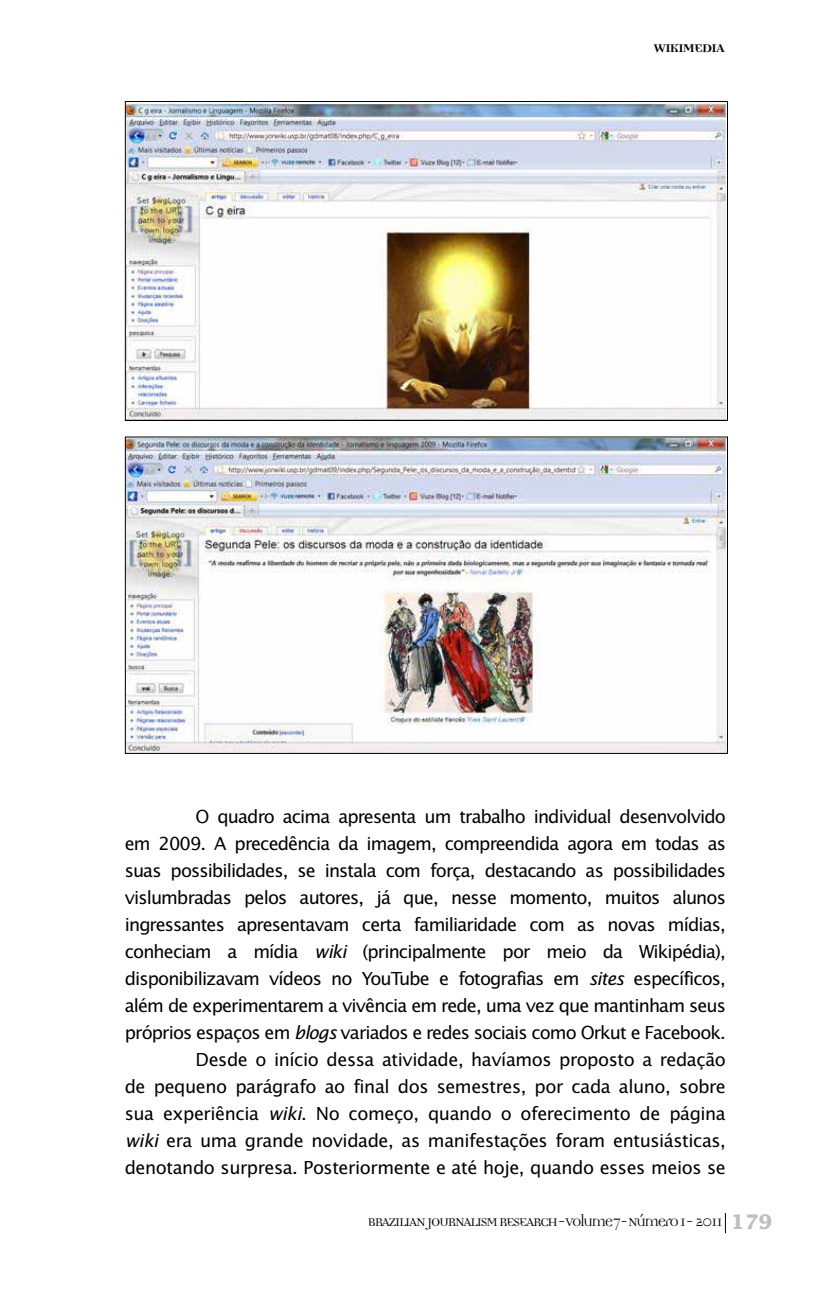
<style>
.page{position:relative;width:828px;height:1293px;background:#fff}
.page>*{position:absolute;margin:0;border:0;box-sizing:border-box;transform-origin:0 0}
.t1{font:18px/27px "Lucida Sans";letter-spacing:-.05em;color:#000;text-align:right}
.t2{font:18px "Democratica";letter-spacing:-.1em;color:#000}
.t3{font:700 18px "Democratica";letter-spacing:-.075em;color:#000}
.s1{font-style:italic}
.s2{font-family:"Lucida";font-weight:700;font-size:20px;color:#bcbec0}
</style>
<div class="page">
<svg style="left:725px;top:1213px;width:1px;height:20px"></svg>
<img style="left:127px;top:103px;width:599px;height:316px">
<img style="left:127px;top:438px;width:599px;height:314px">
<p class="t3" style="left:653px;top:39px;width:73px">WIKIMEDIA</p>
<p class="t1" style="left:125px;top:803px;width:603px">O quadro acima apresenta um trabalho individual desenvolvido<br>em 2009. A precedência da imagem, compreendida agora em todas as suas possibilidades, se instala com força, destacando as possibilidades vislumbradas pelos autores, já que, nesse momento, muitos alunos ingressantes apresentavam certa familiaridade com as novas mídias, conheciam a mídia <span class="s1">wiki</span> (principalmente por meio da Wikipédia), disponibilizavam vídeos no YouTube e fotografias em <span class="s1">sites</span> específicos, além de experimentarem a vivência em rede, uma vez que mantinham seus próprios espaços em <span class="s1">blogs</span> variados e redes sociais como Orkut e Facebook.<br>Desde o início dessa atividade, havíamos proposto a redação<br>de pequeno parágrafo ao final dos semestres, por cada aluno, sobre sua experiência <span class="s1">wiki</span>. No começo, quando o oferecimento de página <span class="s1">wiki</span> era uma grande novidade, as manifestações foram entusiásticas, denotando surpresa. Posteriormente e até hoje, quando esses meios se</p>
<p class="t2" style="left:367px;top:1213px;width:407px">BRAZILIAN JOURNALISM RESEARCH - Volume 7 - Número 1 - 2011 <span class="s2">179</span></p>
</div>
